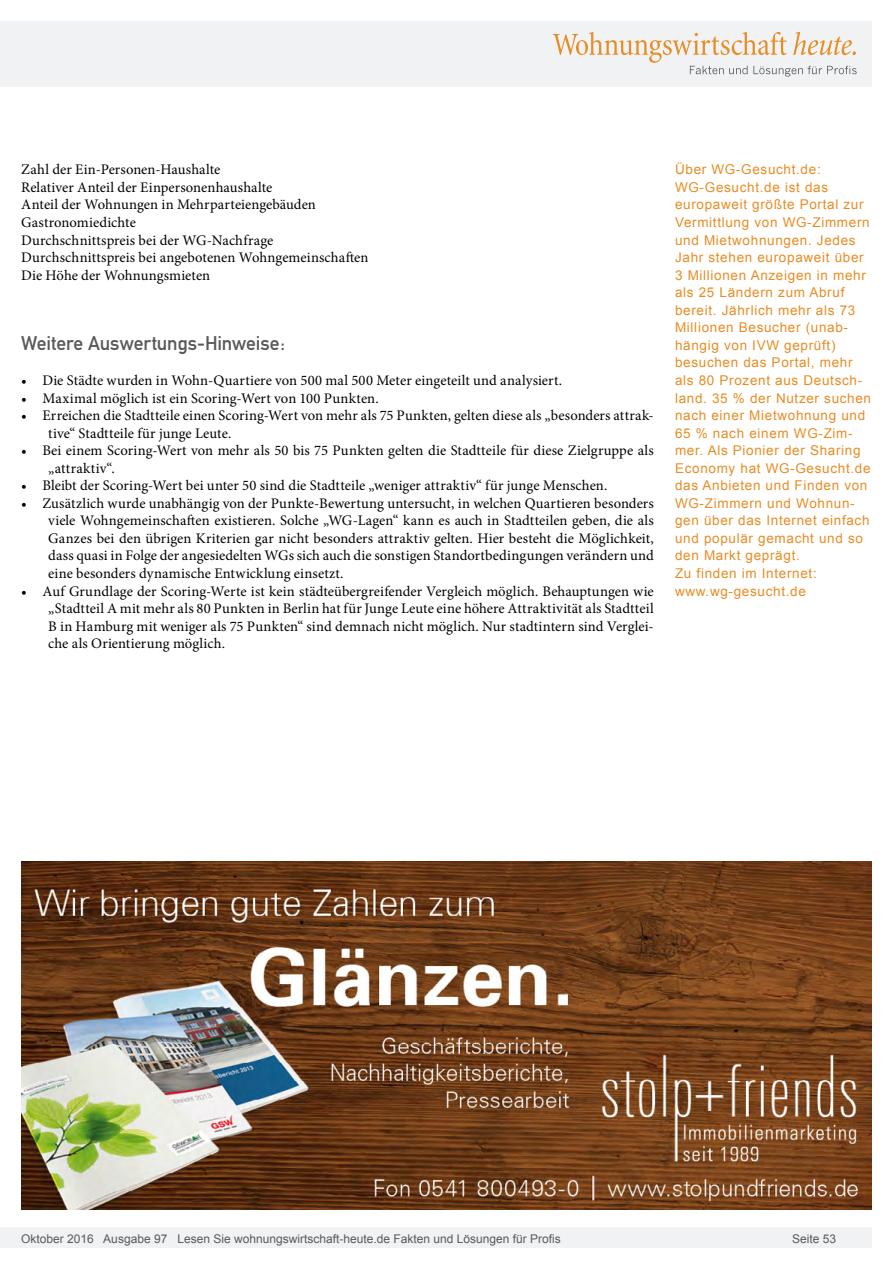
<style>
.page{position:relative;width:893px;height:1263px;background:#fff}
.page>*{position:absolute;margin:0;border:0;box-sizing:border-box;transform-origin:0 0}
.Überschrift_Grau{font:19.5px "DIN Mittelschrift";letter-spacing:-.005em;color:#595959}
.Fließtext_erste_Zeil{font:14.7px/17.5px "Minion Pro";letter-spacing:.005em;color:#000}
.Info{font:13.5px/17.5px "Arial";letter-spacing:.05em;color:#e88c24}
.t1{font:12px "Arial";color:#595959}
</style>
<div class="page">
<div style="left:0;top:1227px;width:872px;height:20px;background:#f1f2f3"></div>
<div style="left:0;top:21px;width:872px;height:66px;background:#f1f2f3"></div>
<svg style="left:553px;top:32px;width:304px;height:45px"></svg>
<img style="left:21px;top:861px;width:851px;height:349px">
<p class="Fließtext_erste_Zeil" style="left:21px;top:161px;width:201px">Zahl der Ein-Personen-Haushalte</p>
<p class="Fließtext_erste_Zeil" style="left:21px;top:178px;width:253px">Relativer Anteil der Einpersonenhaushalte</p>
<p class="Fließtext_erste_Zeil" style="left:21px;top:196px;width:296px">Anteil der Wohnungen in Mehrparteiengebäuden</p>
<p class="Fließtext_erste_Zeil" style="left:21px;top:214px;width:116px">Gastronomiedichte</p>
<p class="Fließtext_erste_Zeil" style="left:21px;top:231px;width:254px">Durchschnittspreis bei der WG-Nachfrage</p>
<p class="Fließtext_erste_Zeil" style="left:21px;top:249px;width:349px">Durchschnittspreis bei angebotenen Wohngemeinschaften</p>
<p class="Fließtext_erste_Zeil" style="left:21px;top:266px;width:191px">Die Höhe der Wohnungsmieten</p>
<p class="Überschrift_Grau" style="left:21px;top:332px;width:265px">Weitere Auswertungs-Hinweise:</p>
<p class="Fließtext_erste_Zeil" style="left:21px;top:372px;width:542px">• Die Städte wurden in Wohn-Quartiere von 500 mal 500 Meter eingeteilt und analysiert.</p>
<p class="Fließtext_erste_Zeil" style="left:21px;top:389px;width:359px">• Maximal möglich ist ein Scoring-Wert von 100 Punkten.</p>
<p class="Fließtext_erste_Zeil" style="left:48px;top:407px;width:607px;text-indent:-27px">• Erreichen die Stadtteile einen Scoring-Wert von mehr als 75 Punkten, gelten diese als „besonders attrak&shy;tive“ Stadtteile für junge Leute.</p>
<p class="Fließtext_erste_Zeil" style="left:48px;top:442px;width:607px;text-indent:-27px">• Bei einem Scoring-Wert von mehr als 50 bis 75 Punkten gelten die Stadtteile für diese Zielgruppe als „attraktiv“.</p>
<p class="Fließtext_erste_Zeil" style="left:21px;top:477px;width:588px">• Bleibt der Scoring-Wert bei unter 50 sind die Stadtteile „weniger attraktiv“ für junge Menschen.</p>
<p class="Fließtext_erste_Zeil" style="left:48px;top:494px;width:607px;text-align:justify;text-indent:-27px">• Zusätzlich wurde unabhängig von der Punkte-Bewertung untersucht, in welchen Quartieren besonders viele Wohngemeinschaften existieren. Solche „WG-Lagen“ kann es auch in Stadtteilen geben, die als Ganzes bei den übrigen Kriterien gar nicht besonders attraktiv gelten. Hier besteht die Möglichkeit, dass quasi in Folge der angesiedelten WGs sich auch die sonstigen Standortbedingungen verändern und eine besonders dynamische Entwicklung einsetzt.</p>
<p class="Fließtext_erste_Zeil" style="left:48px;top:582px;width:607px;text-align:justify;text-indent:-27px">• Auf Grundlage der Scoring-Werte ist kein städteübergreifender Vergleich möglich. Behauptungen wie „Stadtteil A mit mehr als 80 Punkten in Berlin hat für Junge Leute eine höhere Attraktivität als Stadtteil B in Hamburg mit weniger als 75 Punkten“ sind demnach nicht möglich. Nur stadtintern sind Verglei&shy;che als Orientierung möglich.</p>
<p class="Info" style="left:675px;top:161px;width:147px">Über WG-Gesucht.de:</p>
<p class="Info" style="left:675px;top:178px;width:198px">WG-Gesucht.de ist das europaweit größte Portal zur<br>Vermittlung von WG-Zimmern und Mietwohnungen. Jedes<br>Jahr stehen europaweit über<br>3 Millionen Anzeigen in mehr als 25 Ländern zum Abruf bereit. Jährlich mehr als 73<br>Millionen Besucher (unab&shy;hängig von IVW geprüft) besuchen das Portal, mehr als 80 Prozent aus Deutsch&shy;land. 35 % der Nutzer suchen nach einer Mietwohnung und<br>65 % nach einem WG-Zim&shy;mer. Als Pionier der Sharing<br>Economy hat WG-Gesucht.de das Anbieten und Finden von<br>WG-Zimmern und Wohnun&shy;gen über das Internet einfach und populär gemacht und so den Markt geprägt.</p>
<p class="Info" style="left:675px;top:565px;width:143px">Zu finden im Internet:</p>
<p class="Info" style="left:675px;top:582px;width:132px">www.wg-gesucht.de</p>
<p class="t1" style="left:21px;top:1230px;width:541px">Oktober 2016 Ausgabe 97 Lesen Sie wohnungswirtschaft-heute.de Fakten und Lösungen für Profis</p>
<p class="t1" style="left:792px;top:1231px;width:46px">Seite 53</p>
</div>
